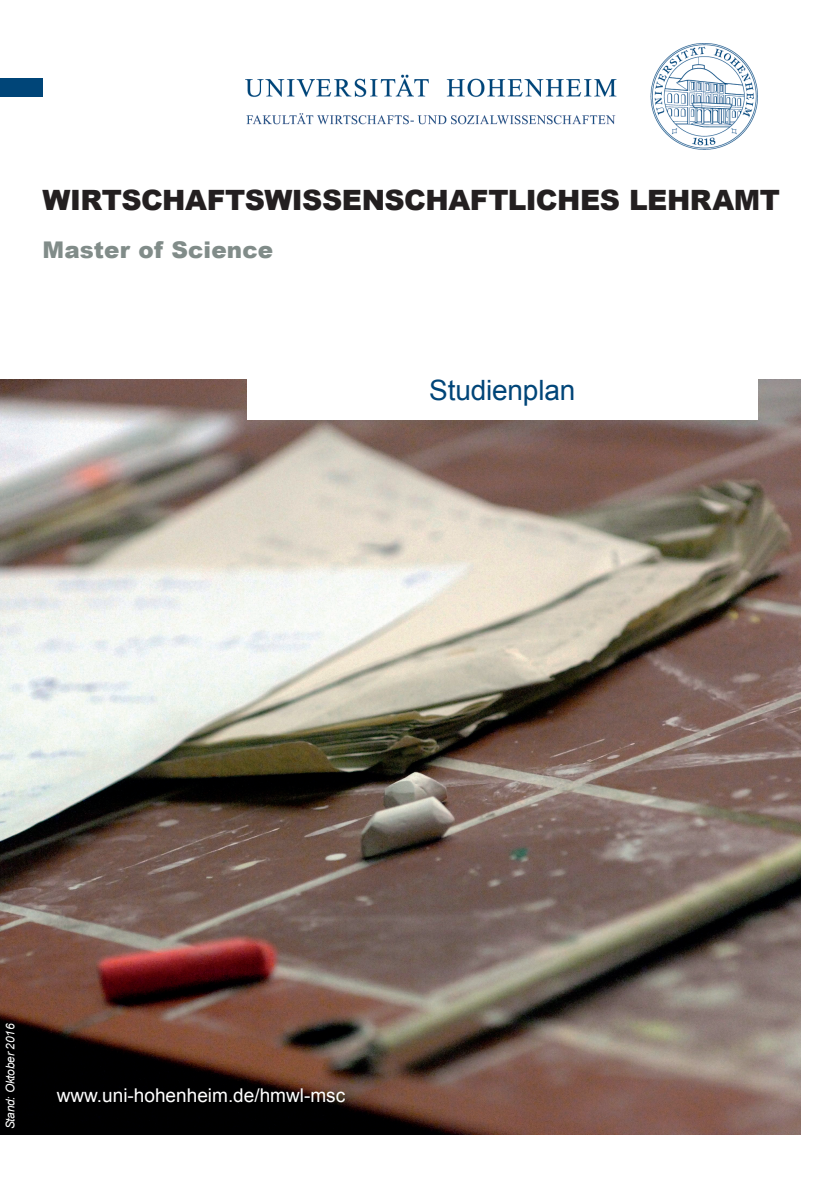
<style>
.page{position:relative;width:840px;height:1191px;background:#fff}
.page>*{position:absolute;margin:0;border:0;box-sizing:border-box;transform-origin:0 0}
.t1{font:900 28px "Arial";letter-spacing:-.02em;color:#231f20}
.Lauftext{font:28px "Arial";letter-spacing:-.005em;color:#004578}
.t2{font:900 23px "Arial";letter-spacing:.005em;color:#818c89}
.t3{font:19px "Arial";color:#fff}
.Lauftext-2{font:italic 12px "Arial";letter-spacing:-.02em;color:#fff}
</style>
<div class="page">
<img style="left:245px;top:43px;width:512px;height:107px">
<div style="left:0;top:78px;width:43px;height:18px;background:#004578"></div>
<img style="left:0;top:380px;width:799px;height:754px">
<div style="left:247px;top:370px;width:510px;height:50px;background:#fff"></div>
<p class="t1" style="left:43px;top:180px;width:738px">WIRTSCHAFTSWISSENSCHAFTLICHES LEHRAMT</p>
<p class="t2" style="left:43px;top:233px;width:232px">Master of Science</p>
<p class="Lauftext" style="left:429px;top:372px;width:147px">Studienplan</p>
<p class="Lauftext-2" style="left:2px;top:1129px;width:107px;rotate:-90deg">Stand: Oktober 2016</p>
<p class="t3" style="left:57px;top:1082px;width:290px">www.uni-hohenheim.de/hmwl-msc</p>
</div>
